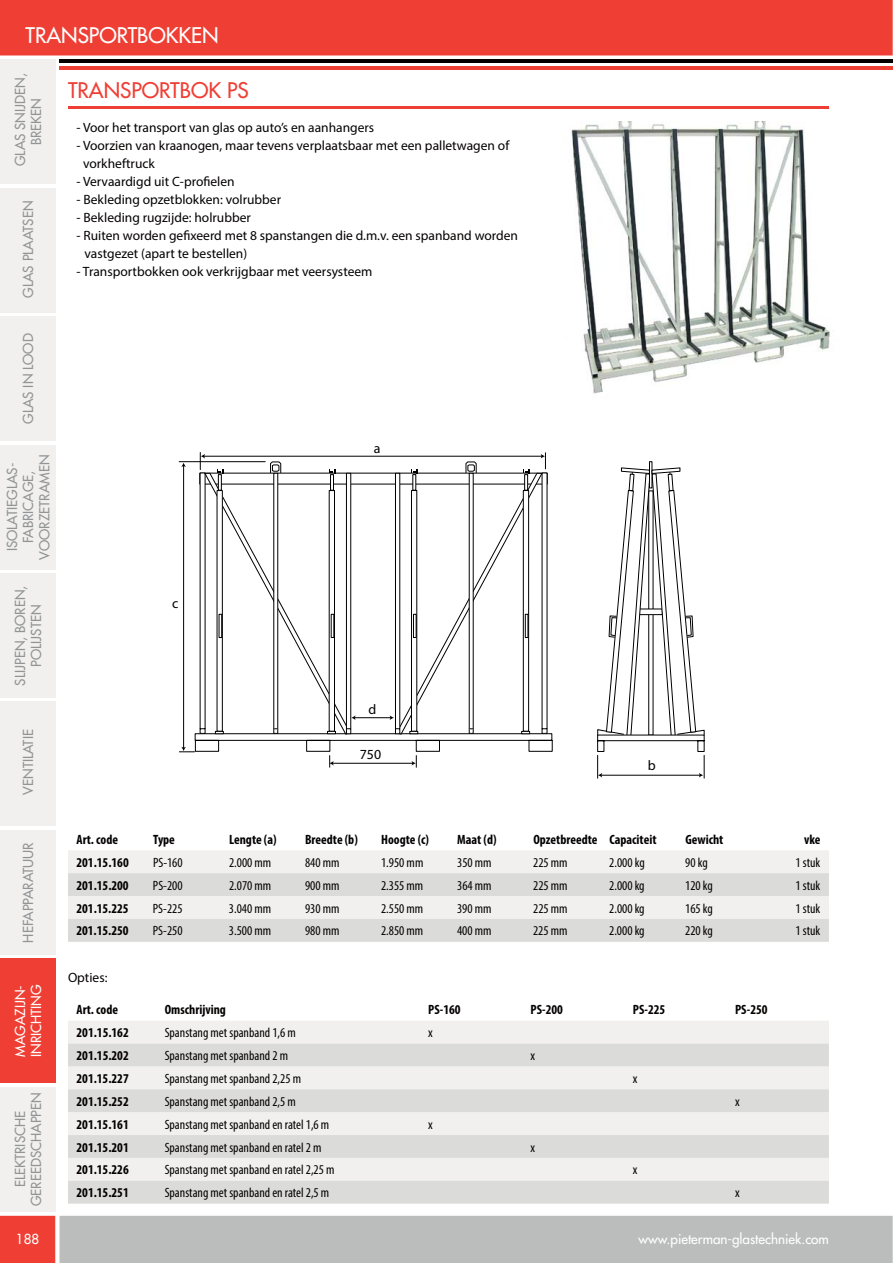
<style>
.page{position:relative;width:893px;height:1263px;background:#fff}
.page>*{position:absolute;margin:0;border:0;box-sizing:border-box;transform-origin:0 0}
.t1{font:500 21px "Futura Std";color:#fff}
.t2{font:500 21px "Futura Std";color:#ef3f34}
.t3{font:13.95px "Myriad Pro";color:#000}
.t4{font:condensed 13.5px "Myriad Pro";color:#040000}
.t5{font:13.5px/18px "Myriad Pro";color:#040000}
.t6{font:700 condensed 13.5px "Myriad Pro";color:#040000}
.t7{font:500 13.5px/16.2px "Futura Std";color:#929495;text-align:center}
.t8{font:500 13.5px/16.2px "Futura Std";color:#fff}
</style>
<div class="page">
<div style="left:0;top:0;width:893px;height:56px;background:#ef3f34"></div>
<div style="left:0;top:1216px;width:893px;height:47px;background:#bbbdbc"></div>
<div style="left:0;top:60px;width:55px;height:124px;background:#f1f0ef"></div>
<div style="left:0;top:188px;width:55px;height:124px;background:#f1f0ef"></div>
<div style="left:0;top:317px;width:55px;height:124px;background:#f1f0ef"></div>
<div style="left:0;top:445px;width:55px;height:124px;background:#f1f0ef"></div>
<div style="left:0;top:573px;width:55px;height:125px;background:#f1f0ef"></div>
<div style="left:0;top:702px;width:55px;height:124px;background:#f1f0ef"></div>
<div style="left:0;top:830px;width:55px;height:124px;background:#f1f0ef"></div>
<div style="left:0;top:959px;width:55px;height:124px;background:#ef3f34"></div>
<div style="left:0;top:1087px;width:55px;height:124px;background:#f1f0ef"></div>
<hr style="left:60px;top:66px;width:833px;height:3px;background:#ef3f34">
<hr style="left:60px;top:60px;width:833px;height:3px;background:#040000">
<hr style="left:68px;top:107px;width:761px;height:2px;background:#ef3f34">
<div style="left:68px;top:850px;width:761px;height:23px;background:#f1f0ef"></div>
<svg style="left:68px;top:873px;width:761px;height:69px;fill:#dbdcda"></svg>
<div style="left:68px;top:1021px;width:761px;height:23px;background:#f1f0ef"></div>
<svg style="left:68px;top:1044px;width:761px;height:160px;fill:#dbdcda"></svg>
<img style="left:571px;top:122px;width:259px;height:272px">
<svg style="left:194px;top:472px;width:359px;height:280px"></svg>
<hr style="left:354px;top:717px;width:37px;height:1px;background:#000">
<hr style="left:332px;top:763px;width:81px;height:1px;background:#000">
<svg style="left:329px;top:756px;width:5px;height:11px"></svg>
<svg style="left:411px;top:756px;width:6px;height:11px"></svg>
<hr style="left:179px;top:461px;width:86px;height:1px;background:#000">
<hr style="left:183px;top:466px;width:1px;height:282px;background:#000">
<svg style="left:181px;top:463px;width:5px;height:4px"></svg>
<svg style="left:179px;top:747px;width:16px;height:6px"></svg>
<hr style="left:204px;top:456px;width:338px;height:1px;background:#000">
<svg style="left:199px;top:452px;width:157px;height:284px"></svg>
<svg style="left:390px;top:453px;width:158px;height:283px"></svg>
<div style="left:649px;top:461px;width:3px;height:27px;border:1px solid #000"></div>
<svg style="left:597px;top:467px;width:108px;height:311px"></svg>
<h1 class="t1" style="left:26px;top:24px;width:195px">TRANSPORTBOKKEN</h1>
<h1 class="t2" style="left:68px;top:79px;width:182px">TRANSPORTBOK PS</h1>
<p class="t5" style="left:77px;top:119px;width:299px">- Voor het transport van glas op auto’s en aanhangers</p>
<p class="t5" style="left:83px;top:137px;width:428px;text-indent:-6px">- Voorzien van kraanogen, maar tevens verplaatsbaar met een palletwagen of vorkheftruck</p>
<p class="t5" style="left:77px;top:173px;width:160px">- Vervaardigd uit C-profielen</p>
<p class="t5" style="left:77px;top:191px;width:206px">- Bekleding opzetblokken: volrubber</p>
<p class="t5" style="left:77px;top:209px;width:176px">- Bekleding rugzijde: holrubber</p>
<p class="t5" style="left:84px;top:227px;width:435px;text-indent:-8px">- Ruiten worden gefixeerd met 8 spanstangen die d.m.v. een spanband worden vastgezet (apart te bestellen)</p>
<p class="t5" style="left:77px;top:263px;width:297px">- Transportbokken ook verkrijgbaar met veersysteem</p>
<p class="t7" style="left:12px;top:166px;width:94px;rotate:-90deg">GLAS SNIJDEN,<br>BREKEN</p>
<p class="t7" style="left:20px;top:298px;width:99px;rotate:-90deg">GLAS PLAATSEN</p>
<p class="t7" style="left:20px;top:424px;width:92px;rotate:-90deg">GLAS IN LOOD</p>
<p class="t7" style="left:4px;top:560px;width:106px;rotate:-90deg">ISOLATIEGLAS-<br>FABRICAGE,<br>VOORZETRAMEN</p>
<p class="t7" style="left:12px;top:686px;width:101px;rotate:-90deg">SLIJPEN, BOREN,<br>POLIJSTEN</p>
<p class="t7" style="left:20px;top:795px;width:67px;rotate:-90deg">VENTILATIE</p>
<p class="t7" style="left:20px;top:943px;width:102px;rotate:-90deg">HEFAPPARATUUR</p>
<p class="t8" style="left:12px;top:1057px;width:74px;rotate:-90deg">MAGAZIJN-<br>INRICHTING</p>
<p class="t7" style="left:12px;top:1206px;width:115px;rotate:-90deg">ELEKTRISCHE<br>GEREEDSCHAPPEN</p>
<p class="t8" style="left:16px;top:1232px;width:25px">188</p>
<p class="t3" style="left:172px;top:595px;width:8px">c</p>
<p class="t3" style="left:374px;top:440px;width:8px">a</p>
<p class="t3" style="left:368px;top:701px;width:9px">d</p>
<p class="t3" style="left:360px;top:746px;width:23px">750</p>
<p class="t3" style="left:648px;top:757px;width:9px">b</p>
<p class="t6" style="left:77px;top:834px;width:43px">Art. code</p>
<p class="t6" style="left:153px;top:834px;width:23px">Type</p>
<p class="t6" style="left:229px;top:834px;width:49px">Lengte (a)</p>
<p class="t6" style="left:305px;top:834px;width:54px">Breedte (b)</p>
<p class="t6" style="left:381px;top:834px;width:49px">Hoogte (c)</p>
<p class="t6" style="left:457px;top:834px;width:41px">Maat (d)</p>
<p class="t6" style="left:533px;top:834px;width:125px">Opzetbreedte Capaciteit</p>
<p class="t6" style="left:685px;top:834px;width:39px">Gewicht</p>
<p class="t6" style="left:804px;top:834px;width:18px">vke</p>
<p class="t6" style="left:76px;top:857px;width:54px">201.15.160</p>
<p class="t4" style="left:153px;top:857px;width:31px">PS-160</p>
<p class="t4" style="left:229px;top:857px;width:44px">2.000 mm</p>
<p class="t4" style="left:305px;top:857px;width:36px">840 mm</p>
<p class="t4" style="left:381px;top:857px;width:44px">1.950 mm</p>
<p class="t4" style="left:457px;top:857px;width:36px">350 mm</p>
<p class="t4" style="left:533px;top:857px;width:36px">225 mm</p>
<p class="t4" style="left:609px;top:857px;width:37px">2.000 kg</p>
<p class="t4" style="left:685px;top:857px;width:24px">90 kg</p>
<p class="t4" style="left:795px;top:857px;width:26px">1 stuk</p>
<p class="t6" style="left:76px;top:880px;width:54px">201.15.200</p>
<p class="t4" style="left:153px;top:880px;width:31px">PS-200</p>
<p class="t4" style="left:229px;top:880px;width:44px">2.070 mm</p>
<p class="t4" style="left:305px;top:880px;width:36px">900 mm</p>
<p class="t4" style="left:381px;top:880px;width:44px">2.355 mm</p>
<p class="t4" style="left:457px;top:880px;width:36px">364 mm</p>
<p class="t4" style="left:533px;top:880px;width:36px">225 mm</p>
<p class="t4" style="left:609px;top:880px;width:37px">2.000 kg</p>
<p class="t4" style="left:685px;top:880px;width:29px">120 kg</p>
<p class="t4" style="left:795px;top:880px;width:26px">1 stuk</p>
<p class="t6" style="left:76px;top:903px;width:54px">201.15.225</p>
<p class="t4" style="left:153px;top:903px;width:31px">PS-225</p>
<p class="t4" style="left:229px;top:903px;width:44px">3.040 mm</p>
<p class="t4" style="left:305px;top:903px;width:36px">930 mm</p>
<p class="t4" style="left:381px;top:903px;width:44px">2.550 mm</p>
<p class="t4" style="left:457px;top:903px;width:36px">390 mm</p>
<p class="t4" style="left:533px;top:903px;width:36px">225 mm</p>
<p class="t4" style="left:609px;top:903px;width:37px">2.000 kg</p>
<p class="t4" style="left:685px;top:903px;width:29px">165 kg</p>
<p class="t4" style="left:795px;top:903px;width:26px">1 stuk</p>
<p class="t6" style="left:76px;top:926px;width:54px">201.15.250</p>
<p class="t4" style="left:153px;top:926px;width:31px">PS-250</p>
<p class="t4" style="left:229px;top:926px;width:44px">3.500 mm</p>
<p class="t4" style="left:305px;top:926px;width:36px">980 mm</p>
<p class="t4" style="left:381px;top:926px;width:44px">2.850 mm</p>
<p class="t4" style="left:457px;top:926px;width:36px">400 mm</p>
<p class="t4" style="left:533px;top:926px;width:36px">225 mm</p>
<p class="t4" style="left:609px;top:926px;width:37px">2.000 kg</p>
<p class="t4" style="left:685px;top:926px;width:29px">220 kg</p>
<p class="t4" style="left:795px;top:926px;width:26px">1 stuk</p>
<p class="t5" style="left:68px;top:969px;width:41px">Opties:</p>
<p class="t6" style="left:77px;top:1005px;width:43px">Art. code</p>
<p class="t6" style="left:165px;top:1005px;width:63px">Omschrijving</p>
<p class="t6" style="left:428px;top:1005px;width:34px">PS-160</p>
<p class="t6" style="left:530px;top:1005px;width:34px">PS-200</p>
<p class="t6" style="left:633px;top:1005px;width:34px">PS-225</p>
<p class="t6" style="left:735px;top:1005px;width:34px">PS-250</p>
<p class="t6" style="left:77px;top:1028px;width:54px">201.15.162</p>
<p class="t4" style="left:165px;top:1028px;width:133px">Spanstang met spanband 1,6 m</p>
<p class="t4" style="left:428px;top:1028px;width:6px">x</p>
<p class="t6" style="left:77px;top:1050px;width:54px">201.15.202</p>
<p class="t4" style="left:165px;top:1050px;width:125px">Spanstang met spanband 2 m</p>
<p class="t4" style="left:530px;top:1050px;width:6px">x</p>
<p class="t6" style="left:77px;top:1073px;width:54px">201.15.227</p>
<p class="t4" style="left:165px;top:1073px;width:138px">Spanstang met spanband 2,25 m</p>
<p class="t4" style="left:633px;top:1073px;width:6px">x</p>
<p class="t6" style="left:77px;top:1096px;width:54px">201.15.252</p>
<p class="t4" style="left:165px;top:1096px;width:133px">Spanstang met spanband 2,5 m</p>
<p class="t4" style="left:735px;top:1096px;width:6px">x</p>
<p class="t6" style="left:77px;top:1119px;width:54px">201.15.161</p>
<p class="t4" style="left:165px;top:1119px;width:166px">Spanstang met spanband en ratel 1,6 m</p>
<p class="t4" style="left:428px;top:1119px;width:6px">x</p>
<p class="t6" style="left:77px;top:1142px;width:54px">201.15.201</p>
<p class="t4" style="left:165px;top:1142px;width:158px">Spanstang met spanband en ratel 2 m</p>
<p class="t4" style="left:530px;top:1142px;width:6px">x</p>
<p class="t6" style="left:76px;top:1165px;width:54px">201.15.226</p>
<p class="t4" style="left:165px;top:1165px;width:171px">Spanstang met spanband en ratel 2,25 m</p>
<p class="t4" style="left:633px;top:1165px;width:6px">x</p>
<p class="t6" style="left:76px;top:1188px;width:54px">201.15.251</p>
<p class="t4" style="left:165px;top:1188px;width:166px">Spanstang met spanband en ratel 2,5 m</p>
<p class="t4" style="left:735px;top:1188px;width:6px">x</p>
<p class="t8" style="left:638px;top:1232px;width:192px">www.pieterman-glastechniek.com</p>
</div>
